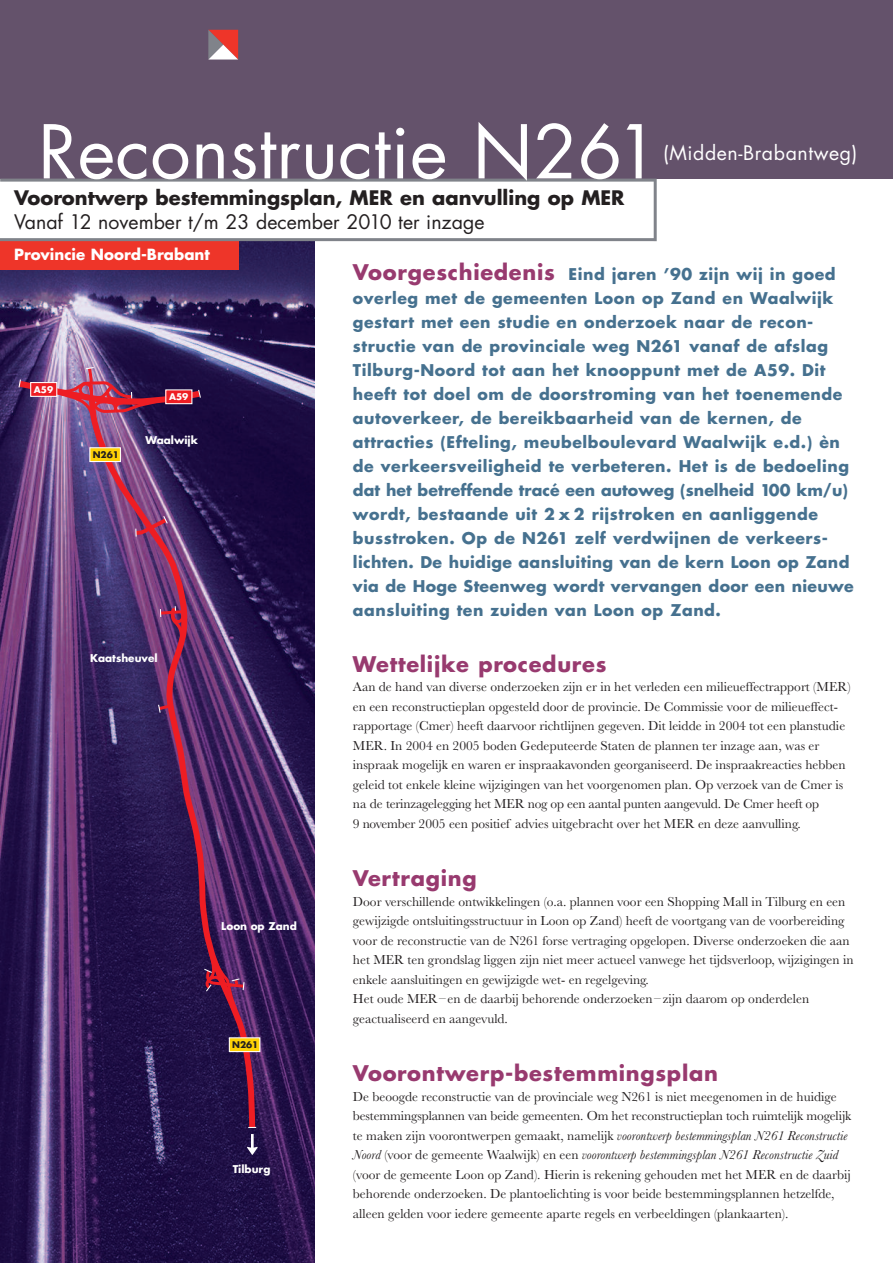
<style>
.page{position:relative;width:893px;height:1263px;background:#fff}
.page>*{position:absolute;margin:0;border:0;box-sizing:border-box;transform-origin:0 0}
.t1{font:72px "Futura";letter-spacing:.005em;color:#fff}
.t2{font:700 21px "Futura";letter-spacing:.035em;color:#983a6f}
.t3{font:700 19.5px "Futura";color:#231f20}
.t4{font:19.5px "Futura";color:#231f20}
.t5{font:19.5px "Futura";letter-spacing:.03em;color:#fff}
.t6{font:700 15.75px/24px "Futura";letter-spacing:.035em;color:#46718f}
.t7{font:700 15px "Futura";color:#fff}
.t8{font:13.5px/19.5px "Baskerville";color:#231f20}
.t9{font:700 10.5px "Futura";color:#fff}
.t10{font:700 9px "Futura";color:#231f20}
.t11{font:700 9px "Futura";color:#fff}
.s1{font-size:21px;color:#983a6f}
.s2{font-family:"M Baskerville"}
.s3{font-style:italic}
.s4{font-family:"M Baskerville";font-style:italic}
</style>
<div class="page">
<img style="left:0;top:241px;width:315px;height:1022px">
<div style="left:0;top:0;width:893px;height:179px;background:#64526b"></div>
<svg style="left:208px;top:30px;width:30px;height:30px"></svg>
<div style="left:0;top:240px;width:238px;height:29px;background:#ee3529"></div>
<svg style="left:0;top:179px;width:657px;height:62px"></svg>
<svg style="left:86px;top:395px;width:172px;height:739px;background:#391f56"></svg>
<svg style="left:157px;top:582px;width:32px;height:68px;background:#8a3262"></svg>
<svg style="left:156px;top:702px;width:18px;height:12px"></svg>
<svg style="left:203px;top:942px;width:43px;height:72px;background:#662050"></svg>
<img style="left:18px;top:367px;width:188px;height:171px">
<svg style="left:247px;top:1134px;width:11px;height:21px"></svg>
<div style="left:31px;top:383px;width:26px;height:13px;background:#ee1d23"></div>
<div style="left:30px;top:382px;width:27px;height:15px;border:1px solid #fff"></div>
<div style="left:166px;top:390px;width:26px;height:14px;background:#ee1d23"></div>
<div style="left:165px;top:389px;width:27px;height:15px;border:1px solid #fff"></div>
<div style="left:90px;top:448px;width:30px;height:13px;background:#fed105"></div>
<div style="left:89px;top:447px;width:32px;height:15px;border:1px solid #fff"></div>
<div style="left:229px;top:1038px;width:31px;height:13px;background:#fed105"></div>
<div style="left:229px;top:1037px;width:31px;height:15px;border:1px solid #fff"></div>
<h1 class="t1" style="left:38px;top:119px;width:623px">Reconstructie N261</h1>
<h3 class="t3" style="left:14px;top:188px;width:612px">Voorontwerp bestemmingsplan, MER en aanvulling op MER</h3>
<h3 class="t4" style="left:14px;top:212px;width:472px">Vanaf 12 november t/m 23 december 2010 ter inzage</h3>
<h3 class="t5" style="left:663px;top:144px;width:196px">(Midden-Brabantweg)</h3>
<p class="t7" style="left:14px;top:248px;width:197px">Provincie Noord-Brabant</p>
<p class="t11" style="left:34px;top:385px;width:21px">A59</p>
<p class="t10" style="left:93px;top:451px;width:28px">N261</p>
<p class="t11" style="left:169px;top:393px;width:21px">A59</p>
<p class="t9" style="left:145px;top:435px;width:54px">Waalwijk</p>
<p class="t9" style="left:90px;top:653px;width:69px">Kaatsheuvel</p>
<p class="t9" style="left:221px;top:922px;width:77px">Loon op Zand</p>
<p class="t10" style="left:232px;top:1041px;width:28px">N261</p>
<p class="t9" style="left:233px;top:1164px;width:39px">Tilburg</p>
<p class="t6" style="left:353px;top:263px;width:502px"><span class="s1">Voorgeschiedenis</span> Eind jaren ’90 zijn wij in goed overleg met de gemeenten Loon op Zand en Waalwijk gestart met een studie en onderzoek naar de recon&shy;structie van de provinciale weg N261 vanaf de afslag Tilburg-Noord tot aan het knooppunt met de A59. Dit heeft tot doel om de doorstroming van het toenemende autoverkeer, de bereikbaarheid van de kernen, de attracties (Efteling, meubelboulevard Waalwijk e.d.) èn de verkeersveiligheid te verbeteren. Het is de bedoeling dat het betreffende tracé een autoweg (snelheid 100 km/u) wordt, bestaande uit 2 x 2 rijstroken en aanliggende busstroken. Op de N261 zelf verdwijnen de verkeers&shy;lichten. De huidige aansluiting van de kern Loon op Zand via de Hoge Steenweg wordt vervangen door een nieuwe aansluiting ten zuiden van Loon op Zand.</p>
<h2 class="t2" style="left:353px;top:654px;width:255px">Wettelijke procedures</h2>
<p class="t8" style="left:353px;top:677px;width:499px">Aan de hand van diverse onderzoeken zijn er in het verleden een milieueffectrapport (<span class="s2">MER</span>) en een reconstructieplan opgesteld door de provincie. De Commissie voor de milieueffect&shy;rapportage (Cmer) heeft daarvoor richtlijnen gegeven. Dit leidde in <span class="s2">2004</span> tot een planstudie <span class="s2">MER</span>. In <span class="s2">2004</span> en <span class="s2">2005</span> boden Gedeputeerde Staten de plannen ter inzage aan, was er inspraak mogelijk en waren er inspraakavonden georganiseerd. De inspraakreacties hebben geleid tot enkele kleine wijzigingen van het voorgenomen plan. Op verzoek van de Cmer is na de terinzagelegging het <span class="s2">MER</span> nog op een aantal punten aangevuld. De Cmer heeft op<br><span class="s2">9</span> november <span class="s2">2005</span> een positief advies uitgebracht over het <span class="s2">MER</span> en deze aanvulling.</p>
<h2 class="t2" style="left:353px;top:869px;width:125px">Vertraging</h2>
<p class="t8" style="left:353px;top:891px;width:502px">Door verschillende ontwikkelingen (o.a. plannen voor een Shopping Mall in Tilburg en een gewijzigde ontsluitingsstructuur in Loon op Zand) heeft de voortgang van de voorbereiding voor de reconstructie van de <span class="s2">N261</span> forse vertraging opgelopen. Diverse onderzoeken die aan het <span class="s2">MER</span> ten grondslag liggen zijn niet meer actueel vanwege het tijdsverloop, wijzigingen in enkele aansluitingen en gewijzigde wet- en regelgeving.<br>Het oude <span class="s2">MER</span>–en de daarbij behorende onderzoeken–zijn daarom op onderdelen geactualiseerd en aangevuld.</p>
<h2 class="t2" style="left:353px;top:1064px;width:367px">Voorontwerp-bestemmingsplan</h2>
<p class="t8" style="left:353px;top:1086px;width:500px">De beoogde reconstructie van de provinciale weg <span class="s2">N261</span> is niet meegenomen in de huidige bestemmingsplannen van beide gemeenten. Om het reconstructieplan toch ruimtelijk mogelijk te maken zijn voorontwerpen gemaakt, namelijk <span class="s3">voorontwerp bestemmingsplan N</span><span class="s4">261</span> <span class="s3">Reconstructie Noord</span> (voor de gemeente Waalwijk) en een <span class="s3">voorontwerp bestemmingsplan N</span><span class="s4">261</span> <span class="s3">Reconstructie Zuid </span>(voor de gemeente Loon op Zand). Hierin is rekening gehouden met het <span class="s2">MER</span> en de daarbij behorende onderzoeken. De plantoelichting is voor beide bestemmingsplannen hetzelfde, alleen gelden voor iedere gemeente aparte regels en verbeeldingen (plankaarten).</p>
</div>
